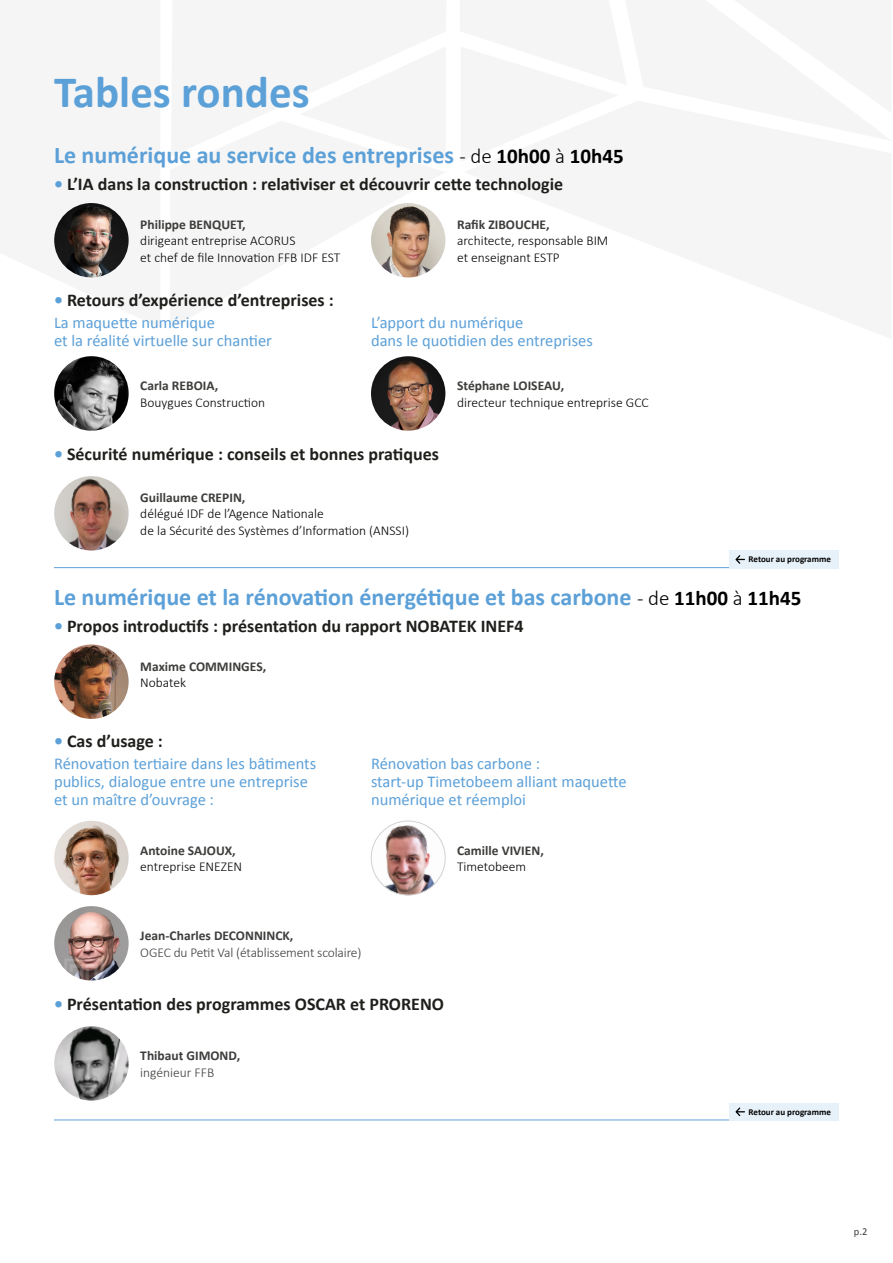
<style>
.page{position:relative;width:893px;height:1263px;background:#fff}
.page>*{position:absolute;margin:0;border:0;box-sizing:border-box;transform-origin:0 0}
.t1{font:700 45px "Calibri";color:#5ca0d8}
.t2{font:700 24px "Calibri";color:#5ca0d8}
.t3{font:700 18px "Calibri";color:#1f1f1c}
.t4{font:16.5px/18px "Calibri";color:#5ca0d8}
.t5{font:300 13.5px/16.2px "Calibri";color:#000}
.t6{font:700 13.5px "Calibri";color:#3d3d3b}
.t7{font:300 13.5px "Calibri";letter-spacing:-.01em;color:#3d3d3b}
.t8{font:10.5px "Calibri";color:#3d3d3b}
.t9{font:700 9px "Calibri";color:#000}
.s1{font-weight:300;font-size:21px;color:#000}
.s2{font-size:21px;color:#000}
.s3{color:#5ca0d8}
</style>
<div class="page">
<img style="left:54px;top:203px;width:75px;height:74px;border-radius:37px">
<img style="left:54px;top:644px;width:75px;height:75px;border-radius:37px">
<img style="left:54px;top:356px;width:75px;height:75px;border-radius:37px">
<img style="left:54px;top:821px;width:75px;height:74px;border-radius:37px">
<img style="left:54px;top:906px;width:75px;height:74px;border-radius:37px">
<img style="left:54px;top:476px;width:75px;height:74px;border-radius:37px">
<img style="left:54px;top:1026px;width:75px;height:75px;border-radius:37px">
<img style="left:371px;top:356px;width:74px;height:75px;border-radius:37px">
<img style="left:371px;top:821px;width:74px;height:74px;border-radius:37px">
<div style="left:371px;top:821px;width:74px;height:74px;border:1px solid #d2d2d2;border-radius:50%"></div>
<img style="left:371px;top:203px;width:74px;height:74px;border-radius:37px">
<hr style="left:54px;top:567px;width:785px;height:1px;background:#5ca0d8">
<hr style="left:54px;top:1120px;width:785px;height:1px;background:#5ca0d8">
<div style="left:729px;top:550px;width:110px;height:18px;background:#e7f1f9"></div>
<svg style="left:735px;top:555px;width:10px;height:9px"></svg>
<div style="left:729px;top:1103px;width:110px;height:18px;background:#e7f1f9"></div>
<svg style="left:735px;top:1107px;width:10px;height:9px"></svg>
<h1 class="t1" style="left:54px;top:60px;width:257px">Tables rondes</h1>
<h2 class="t2" style="left:54px;top:138px;width:571px">Le numérique au service des entreprises <span class="s1">- de</span> <span class="s2">10h00</span> <span class="s1">à</span> <span class="s2">10h45</span></h2>
<p class="t3" style="left:54px;top:172px;width:511px"><span class="s3">•</span> L’IA dans la construction : relativiser et découvrir cette technologie</p>
<p class="t6" style="left:140px;top:215px;width:107px">Philippe BENQUET,</p>
<p class="t5" style="left:140px;top:233px;width:202px">dirigeant entreprise ACORUS<br>et chef de file Innovation FFB IDF EST</p>
<p class="t6" style="left:457px;top:215px;width:94px">Rafik ZIBOUCHE,</p>
<p class="t5" style="left:457px;top:233px;width:153px">architecte, responsable BIM et enseignant ESTP</p>
<p class="t3" style="left:54px;top:287px;width:281px"><span class="s3">•</span> Retours d’expérience d’entreprises :</p>
<p class="t4" style="left:54px;top:313px;width:220px">La maquette numérique<br>et la réalité virtuelle sur chantier</p>
<p class="t4" style="left:371px;top:313px;width:223px">L’apport du numérique<br>dans le quotidien des entreprises</p>
<p class="t6" style="left:140px;top:376px;width:79px">Carla REBOIA,</p>
<p class="t5" style="left:140px;top:394px;width:126px">Bouygues Construction</p>
<p class="t6" style="left:457px;top:376px;width:109px">Stéphane LOISEAU,</p>
<p class="t5" style="left:457px;top:394px;width:193px">directeur technique entreprise GCC</p>
<p class="t3" style="left:54px;top:441px;width:386px"><span class="s3">•</span> Sécurité numérique : conseils et bonnes pratiques</p>
<p class="t6" style="left:140px;top:488px;width:107px">Guillaume CREPIN,</p>
<p class="t5" style="left:140px;top:506px;width:270px">délégué IDF de l’Agence Nationale<br>de la Sécurité des Systèmes d’Information (ANSSI)</p>
<p class="t9" style="left:749px;top:553px;width:84px">Retour au programme</p>
<h2 class="t2" style="left:54px;top:580px;width:749px">Le numérique et la rénovation énergétique et bas carbone <span class="s1">- de</span> <span class="s2">11h00</span> <span class="s1">à</span> <span class="s2">11h45</span></h2>
<p class="t3" style="left:54px;top:613px;width:471px"><span class="s3">•</span> Propos introductifs : présentation du rapport NOBATEK INEF4</p>
<p class="t6" style="left:140px;top:656px;width:127px">Maxime COMMINGES,</p>
<p class="t5" style="left:140px;top:674px;width:47px">Nobatek</p>
<p class="t3" style="left:54px;top:728px;width:110px"><span class="s3">•</span> Cas d’usage :</p>
<p class="t4" style="left:54px;top:754px;width:264px">Rénovation tertiaire dans les bâtiments publics, dialogue entre une entreprise et un maître d’ouvrage :</p>
<p class="t6" style="left:140px;top:841px;width:97px">Antoine SAJOUX,</p>
<p class="t5" style="left:140px;top:858px;width:103px">entreprise ENEZEN</p>
<p class="t4" style="left:371px;top:754px;width:257px">Rénovation bas carbone :<br>start-up Timetobeem alliant maquette numérique et réemploi</p>
<p class="t6" style="left:457px;top:841px;width:88px">Camille VIVIEN,</p>
<p class="t5" style="left:457px;top:858px;width:71px">Timetobeem</p>
<p class="t6" style="left:140px;top:926px;width:155px">Jean-Charles DECONNINCK,</p>
<p class="t7" style="left:140px;top:944px;width:223px">OGEC du Petit Val (établissement scolaire)</p>
<p class="t3" style="left:54px;top:991px;width:392px"><span class="s3">•</span> Présentation des programmes OSCAR et PRORENO</p>
<p class="t6" style="left:140px;top:1046px;width:101px">Thibaut GIMOND,</p>
<p class="t7" style="left:140px;top:1064px;width:75px">ingénieur FFB</p>
<p class="t9" style="left:749px;top:1105px;width:84px">Retour au programme</p>
<p class="t8" style="left:854px;top:1224px;width:15px">p.2</p>
</div>
